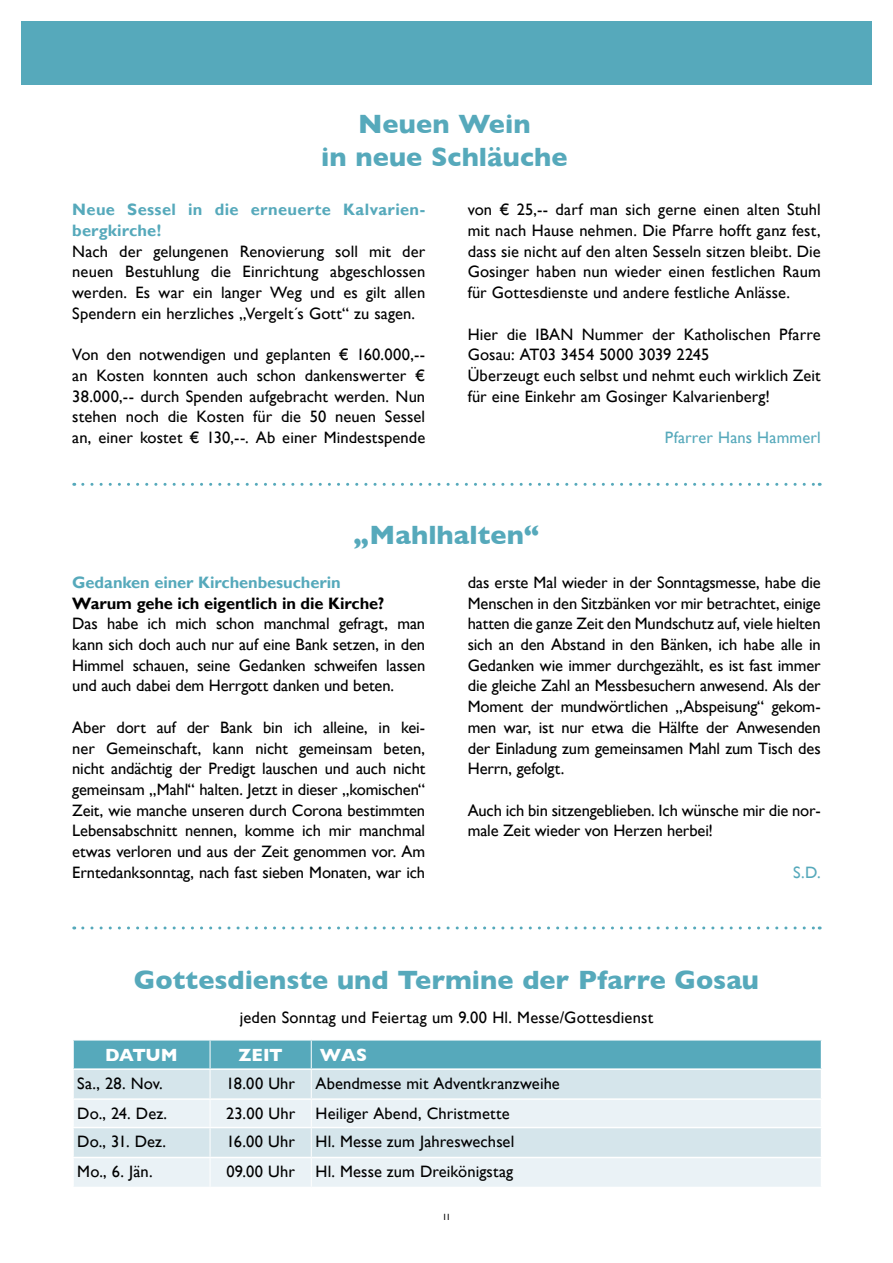
<style>
.page{position:relative;width:893px;height:1263px;background:#fff}
.page>*{position:absolute;margin:0;border:0;box-sizing:border-box;transform-origin:0 0}
.t1{font:700 27px/32.4px "Gill Sans";color:#56a9bb;text-align:center}
.t2{font:700 18px "Gill Sans";color:#fff}
.t3{font:16.5px/20.7px "Gill Sans";letter-spacing:.005em;color:#000;text-align:justify}
.t4{font:700 16.5px/20.7px "Gill Sans";letter-spacing:.005em;color:#56a9bb}
.t5{font:700 16.5px "Gill Sans";letter-spacing:-.01em;color:#000}
.t6{font:16.5px "Gill Sans";letter-spacing:.005em;color:#56a9bb}
.t7{font:9px "Gill Sans";color:#000}
</style>
<div class="page">
<svg style="left:83px;top:483px;width:737px;height:3px"></svg>
<svg style="left:83px;top:926px;width:737px;height:3px"></svg>
<svg style="left:73px;top:1040px;width:749px;height:147px;background:#c7dfe7"></svg>
<div style="left:21px;top:21px;width:851px;height:64px;background:#56a9bb"></div>
<h1 class="t1" style="left:321px;top:107px;width:248px">Neuen Wein<br>in neue Schläuche</h1>
<p class="t4" style="left:72px;top:200px;width:354px">Neue Sessel in die erneuerte Kalvarien&shy;bergkirche!</p>
<p class="t3" style="left:72px;top:241px;width:354px">Nach der gelungenen Renovierung soll mit der neuen Bestuhlung die Einrichtung abgeschlossen werden. Es war ein langer Weg und es gilt allen Spendern ein herzliches „Vergelt´s Gott“ zu sagen.</p>
<p class="t3" style="left:72px;top:345px;width:354px">Von den notwendigen und geplanten € 160.000,-- an Kosten konnten auch schon dankenswerter € 38.000,-- durch Spenden aufgebracht werden. Nun stehen noch die Kosten für die 50 neuen Sessel an, einer kostet € 130,--. Ab einer Mindestspende</p>
<p class="t3" style="left:468px;top:200px;width:354px">von € 25,-- darf man sich gerne einen alten Stuhl mit nach Hause nehmen. Die Pfarre hofft ganz fest, dass sie nicht auf den alten Sesseln sitzen bleibt. Die Gosinger haben nun wieder einen festlichen Raum für Gottesdienste und andere festliche Anlässe.</p>
<p class="t3" style="left:468px;top:324px;width:354px;text-align:left">Hier die IBAN Nummer der Katholischen Pfarre Gosau: AT03 3454 5000 3039 2245<br>Überzeugt euch selbst und nehmt euch wirklich Zeit für eine Einkehr am Gosinger Kalvarienberg!</p>
<p class="t6" style="left:665px;top:428px;width:157px">Pfarrer Hans Hammerl</p>
<h1 class="t1" style="left:354px;top:518px;width:187px">„Mahlhalten“</h1>
<p class="t4" style="left:72px;top:572px;width:270px">Gedanken einer Kirchenbesucherin</p>
<p class="t5" style="left:72px;top:593px;width:313px">Warum gehe ich eigentlich in die Kirche?</p>
<p class="t3" style="left:72px;top:614px;width:354px">Das habe ich mich schon manchmal gefragt, man kann sich doch auch nur auf eine Bank setzen, in den Himmel schauen, seine Gedanken schweifen lassen und auch dabei dem Herrgott danken und beten.</p>
<p class="t3" style="left:72px;top:717px;width:354px">Aber dort auf der Bank bin ich alleine, in kei&shy;ner Gemeinschaft, kann nicht gemeinsam beten, nicht andächtig der Predigt lauschen und auch nicht gemeinsam „Mahl“ halten. Jetzt in dieser „komischen“ Zeit, wie manche unseren durch Corona bestimmten Lebensabschnitt nennen, komme ich mir manchmal etwas verloren und aus der Zeit genommen vor. Am Erntedanksonntag, nach fast sieben Monaten, war ich</p>
<p class="t3" style="left:468px;top:572px;width:354px">das erste Mal wieder in der Sonntagsmesse, habe die Menschen in den Sitzbänken vor mir betrachtet, einige hatten die ganze Zeit den Mundschutz auf, viele hielten sich an den Abstand in den Bänken, ich habe alle in Gedanken wie immer durchgezählt, es ist fast immer die gleiche Zahl an Messbesuchern anwesend. Als der Moment der mundwörtlichen „Abspeisung“ gekom&shy;men war, ist nur etwa die Hälfte der Anwesenden der Einladung zum gemeinsamen Mahl zum Tisch des Herrn, gefolgt.</p>
<p class="t3" style="left:468px;top:800px;width:354px">Auch ich bin sitzengeblieben. Ich wünsche mir die nor&shy;male Zeit wieder von Herzen herbei!</p>
<p class="t6" style="left:793px;top:862px;width:29px">S.D.</p>
<h1 class="t1" style="left:134px;top:963px;width:627px">Gottesdienste und Termine der Pfarre Gosau</h1>
<p class="t3" style="left:240px;top:1007px;width:415px">jeden Sonntag und Feiertag um 9.00 Hl. Messe/Gottesdienst</p>
<p class="t2" style="left:105px;top:1040px;width:74px">DATUM</p>
<p class="t2" style="left:238px;top:1040px;width:46px">ZEIT</p>
<p class="t2" style="left:320px;top:1040px;width:49px">WAS</p>
<p class="t3" style="left:77px;top:1073px;width:87px">Sa., 28. Nov.</p>
<p class="t3" style="left:226px;top:1073px;width:335px">18.00 Uhr Abendmesse mit Adventkranzweihe</p>
<p class="t3" style="left:77px;top:1103px;width:91px">Do., 24. Dez.</p>
<p class="t3" style="left:226px;top:1103px;width:285px">23.00 Uhr Heiliger Abend, Christmette</p>
<p class="t3" style="left:77px;top:1132px;width:90px">Do., 31. Dez.</p>
<p class="t3" style="left:226px;top:1132px;width:289px">16.00 Uhr Hl. Messe zum Jahreswechsel</p>
<p class="t3" style="left:77px;top:1162px;width:77px">Mo., 6. Jän.</p>
<p class="t3" style="left:226px;top:1162px;width:288px">09.00 Uhr Hl. Messe zum Dreikönigstag</p>
<p class="t7" style="left:442px;top:1211px;width:10px">11</p>
</div>
